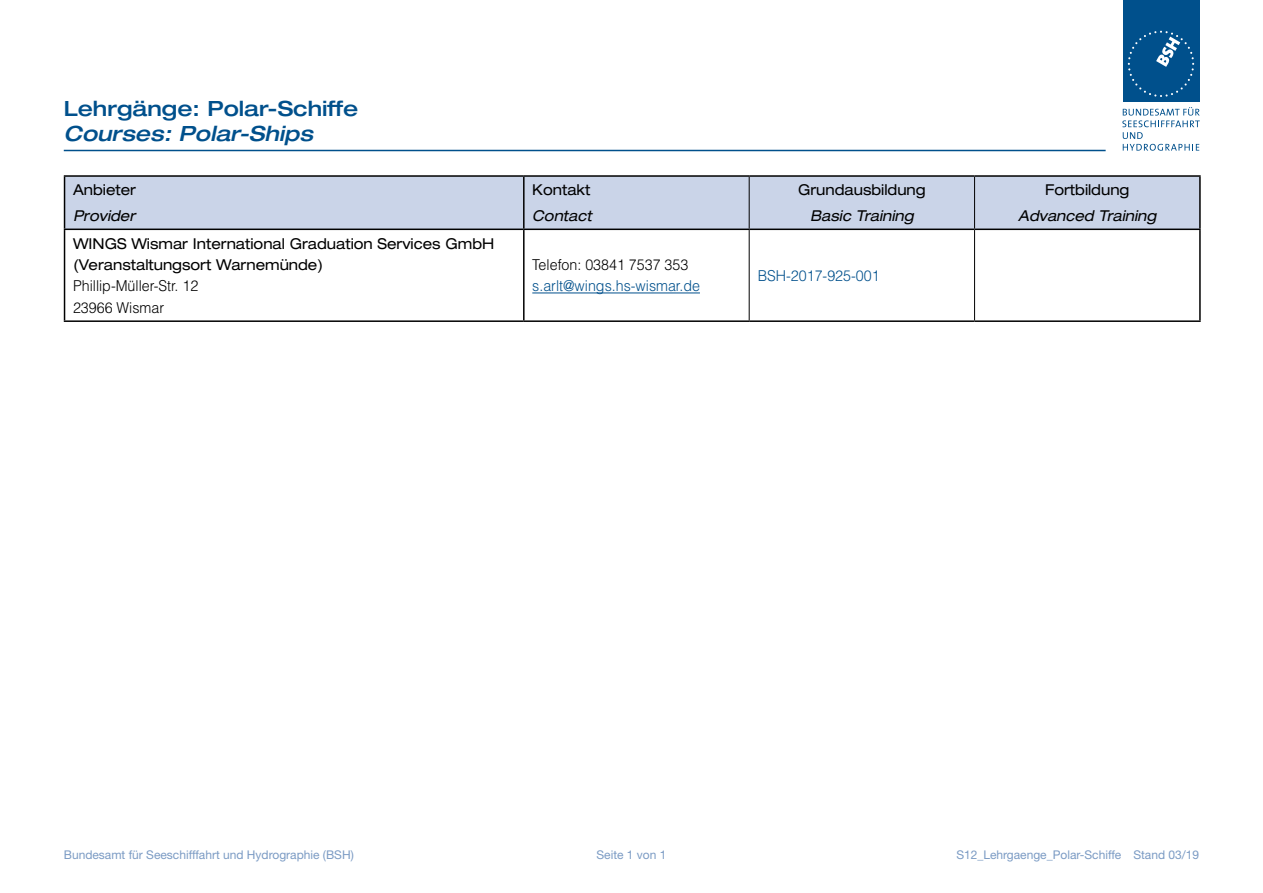
<style>
.page{position:relative;width:1263px;height:893px;background:#fff}
.page>*{position:absolute;margin:0;border:0;box-sizing:border-box;transform-origin:0 0}
.Titel{font:500 expanded 21px/25.5px "Helvetica Neue LT Pro";color:#00508c}
.Text_10pt{font:expanded 15px "Helvetica Neue LT Pro";color:#000;scale:.95 1}
.Text_10pt-2{font:300 15px "Helvetica LT Std";color:#000;scale:.95 1}
.Text_10pt-3{font:italic expanded 15px "Helvetica Neue LT Pro";color:#000;scale:.95 1}
.Text_10pt-4{font:300 15px "Helvetica LT Std";color:#00508c;scale:.95 1}
.t1{font:12px "Helvetica Neue LT Pro";color:#7b9bc4}
.s1{font-style:italic}
</style>
<div class="page">
<div style="left:1123px;top:0;width:76px;height:102px;background:#00508c"></div>
<svg style="left:1122px;top:107px;width:78px;height:44px"></svg>
<svg style="left:1128px;top:31px;width:66px;height:66px"></svg>
<hr style="left:64px;top:150px;width:1042px;height:1px;background:#00508c">
<div style="left:65px;top:177px;width:1134px;height:52px;background:#cad4e8"></div>
<hr style="left:749px;top:177px;width:1px;height:52px;background:#000">
<hr style="left:974px;top:177px;width:1px;height:52px;background:#000">
<hr style="left:749px;top:230px;width:1px;height:90px;background:#000">
<hr style="left:974px;top:230px;width:1px;height:90px;background:#000">
<hr style="left:524px;top:320px;width:225px;height:2px;background:#000">
<hr style="left:749px;top:320px;width:225px;height:2px;background:#000">
<hr style="left:974px;top:320px;width:227px;height:2px;background:#000">
<hr style="left:523px;top:177px;width:1px;height:52px;background:#000">
<hr style="left:64px;top:230px;width:1px;height:90px;background:#000">
<hr style="left:523px;top:230px;width:1px;height:90px;background:#000">
<hr style="left:64px;top:320px;width:460px;height:2px;background:#000">
<hr style="left:64px;top:175px;width:460px;height:2px;background:#000">
<hr style="left:64px;top:177px;width:1px;height:52px;background:#000">
<hr style="left:524px;top:175px;width:225px;height:2px;background:#000">
<hr style="left:749px;top:175px;width:225px;height:2px;background:#000">
<hr style="left:974px;top:175px;width:227px;height:2px;background:#000">
<hr style="left:64px;top:229px;width:460px;height:1px;background:#000">
<hr style="left:524px;top:229px;width:225px;height:1px;background:#000">
<hr style="left:749px;top:229px;width:225px;height:1px;background:#000">
<hr style="left:974px;top:229px;width:227px;height:1px;background:#000">
<hr style="left:1199px;top:177px;width:2px;height:52px;background:#000">
<hr style="left:1199px;top:230px;width:2px;height:90px;background:#000">
<hr style="left:532px;top:293px;width:168px;height:1px;background:#00508c">
<p class="Titel" style="left:64px;top:95px;width:296px">Lehrgänge: Polar-Schiffe<br><span class="s1">Courses: Polar-Ships</span></p>
<p class="Text_10pt" style="left:73px;top:180px;width:68px">Anbieter</p>
<p class="Text_10pt-3" style="left:73px;top:206px;width:67px">Provider</p>
<p class="Text_10pt" style="left:73px;top:234px;width:445px">WINGS Wismar International Graduation Services GmbH</p>
<p class="Text_10pt" style="left:73px;top:255px;width:265px">(Veranstaltungsort Warnemünde)</p>
<p class="Text_10pt-2" style="left:73px;top:277px;width:133px">Phillip-Müller-Str. 12</p>
<p class="Text_10pt-2" style="left:73px;top:298px;width:97px">23966 Wismar</p>
<p class="Text_10pt" style="left:532px;top:180px;width:63px">Kontakt</p>
<p class="Text_10pt-3" style="left:532px;top:206px;width:64px">Contact</p>
<p class="Text_10pt-2" style="left:532px;top:255px;width:166px">Telefon: 03841 7537 353</p>
<p class="Text_10pt-4" style="left:532px;top:277px;width:178px">s.arlt@wings.hs-wismar.de</p>
<p class="Text_10pt" style="left:798px;top:180px;width:136px">Grundausbildung</p>
<p class="Text_10pt-3" style="left:810px;top:206px;width:110px">Basic Training</p>
<p class="Text_10pt-4" style="left:758px;top:266px;width:130px">BSH-2017-925-001</p>
<p class="Text_10pt" style="left:1045px;top:180px;width:90px">Fortbildung</p>
<p class="Text_10pt-3" style="left:1018px;top:206px;width:147px">Advanced Training</p>
<p class="t1" style="left:64px;top:847px;width:292px">Bundesamt für Seeschifffahrt und Hydrographie (BSH)</p>
<p class="t1" style="left:596px;top:847px;width:72px">Seite 1 von 1</p>
<p class="t1" style="left:956px;top:847px;width:244px">S12_Lehrgaenge_Polar-Schiffe Stand 03/19</p>
</div>
